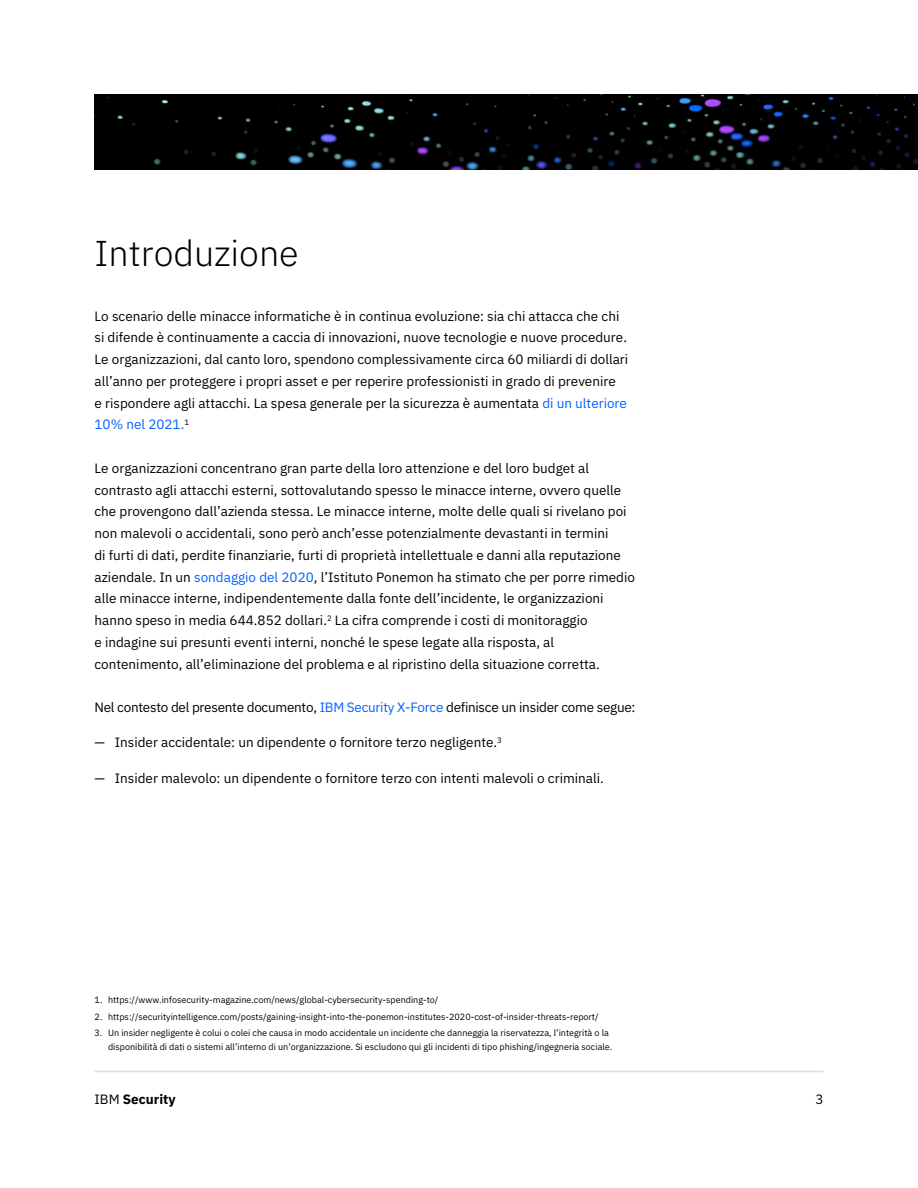
<style>
.page{position:relative;width:918px;height:1188px;background:#fff}
.page>*{position:absolute;margin:0;border:0;box-sizing:border-box;transform-origin:0 0}
.t1{font:300 36px "IBM Plex Sans";color:#000}
.t2{font:13.5px/21.8px "IBM Plex Sans";color:#000}
.t3{font:13.5px "IBM Plex Sans";letter-spacing:-.02em;color:#000}
.t4{font:700 13.5px "IBM Plex Sans";color:#000}
.t5{font:9px/13.5px "IBM Plex Sans";color:#000}
.s1{color:#0062ff}
.s2{font-weight:400}
</style>
<div class="page">
<hr style="left:94px;top:1071px;width:730px;height:1px;background:#dee0e7">
<img style="left:94px;top:94px;width:824px;height:76px">
<h1 class="t1" style="left:94px;top:226px;width:206px">Introduzione</h1>
<p class="t2" style="left:94px;top:304px;width:535px">Lo scenario delle minacce informatiche è in continua evoluzione: sia chi attacca che chi si difende è continuamente a caccia di innovazioni, nuove tecnologie e nuove procedure.<br>Le organizzazioni, dal canto loro, spendono complessivamente circa 60 miliardi di dollari all’anno per proteggere i propri asset e per reperire professionisti in grado di prevenire<br>e rispondere agli attacchi. La spesa generale per la sicurezza è aumentata <span class="s1">di un ulteriore 10% nel 2021.</span><sup>1</sup></p>
<p class="t2" style="left:94px;top:456px;width:542px">Le organizzazioni concentrano gran parte della loro attenzione e del loro budget al contrasto agli attacchi esterni, sottovalutando spesso le minacce interne, ovvero quelle che provengono dall’azienda stessa. Le minacce interne, molte delle quali si rivelano poi non malevoli o accidentali, sono però anch’esse potenzialmente devastanti in termini<br>di furti di dati, perdite finanziarie, furti di proprietà intellettuale e danni alla reputazione aziendale. In un <span class="s1">sondaggio del 2020</span>, l’Istituto Ponemon ha stimato che per porre rimedio alle minacce interne, indipendentemente dalla fonte dell’incidente, le organizzazioni hanno speso in media 644.852 dollari.<sup>2</sup> La cifra comprende i costi di monitoraggio<br>e indagine sui presunti eventi interni, nonché le spese legate alla risposta, al contenimento, all’eliminazione del problema e al ripristino della situazione corretta.</p>
<p class="t3" style="left:94px;top:697px;width:543px">Nel contesto del presente documento, <span class="s1">IBM Security X-Force</span> definisce un insider come segue:</p>
<p class="t2" style="left:94px;top:731px;width:409px">— Insider accidentale: un dipendente o fornitore terzo negligente.<sup>3</sup></p>
<p class="t2" style="left:94px;top:766px;width:511px">— Insider malevolo: un dipendente o fornitore terzo con intenti malevoli o criminali.</p>
<p class="t5" style="left:94px;top:992px;width:345px">1. https://www.infosecurity-magazine.com/news/global-cybersecurity-spending-to/</p>
<p class="t5" style="left:94px;top:1009px;width:506px">2. https://securityintelligence.com/posts/gaining-insight-into-the-ponemon-institutes-2020-cost-of-insider-threats-report/</p>
<p class="t5" style="left:108px;top:1026px;width:506px;text-indent:-14px">3. Un insider negligente è colui o colei che causa in modo accidentale un incidente che danneggia la riservatezza, l’integrità o la disponibilità di dati o sistemi all’interno di un’organizzazione. Si escludono qui gli incidenti di tipo phishing/ingegneria sociale.</p>
<p class="t4" style="left:94px;top:1089px;width:83px"><span class="s2">IBM</span> Security</p>
<p class="t2" style="left:815px;top:1087px;width:10px">3</p>
</div>
